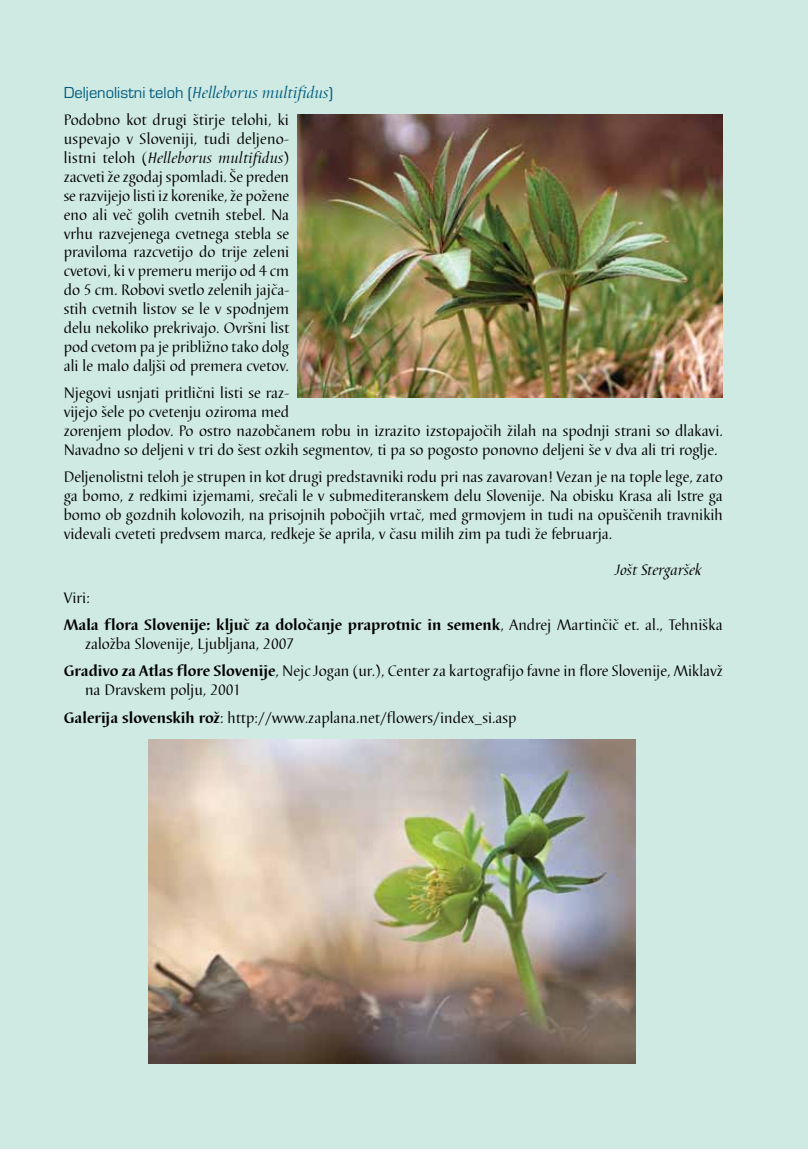
<style>
.page{position:relative;width:808px;height:1149px;background:#fff}
.page>*{position:absolute;margin:0;border:0;box-sizing:border-box;transform-origin:0 0}
.t1{font:16.5px "Eurostile TEE";color:#005b7f}
.t2{font:15.75px/18.9px "Barbedor TEE";color:#000}
.t3{font:700 15.75px/27.3px "Barbedor TEE";color:#000}
.t4{font:italic 15.75px "Barbedor TEE";color:#000}
.s1{font-family:"Barbedor TEE";font-style:italic}
.s2{font-style:italic}
.s3{font-weight:400}
.s4{font-weight:700}
</style>
<div class="page">
<div style="left:0;top:0;width:808px;height:1148px;background:#cfeae2"></div>
<img style="left:149px;top:739px;width:486px;height:324px">
<img style="left:298px;top:114px;width:425px;height:283px">
<p class="t1" style="left:64px;top:83px;width:271px">Deljenolistni teloh (<span class="s1">Helleborus multifidus</span>)</p>
<p class="t2" style="left:64px;top:111px;width:227px;text-align:justify">Podobno kot drugi štirje telohi, ki uspevajo v Sloveniji, tudi deljeno&shy;listni teloh (<span class="s2">Helleborus multifidus</span>) zacveti že zgodaj spomladi. Še preden se razvijejo listi iz korenike, že požene eno ali več golih cvetnih stebel. Na vrhu razvejenega cvetnega stebla se praviloma razcvetijo do trije zeleni cvetovi, ki v premeru merijo od 4 cm do 5 cm. Robovi svetlo zelenih jajča&shy;stih cvetnih listov se le v spodnjem delu nekoliko prekrivajo. Ovršni list pod cvetom pa je približno tako dolg ali le malo daljši od premera cvetov.</p>
<p class="t2" style="left:64px;top:384px;width:661px">Njegovi usnjati pritlični listi se raz-<br>vijejo šele po cvetenju oziroma med<br>zorenjem plodov. Po ostro nazobčanem robu in izrazito izstopajočih žilah na spodnji strani so dlakavi.<br>Navadno so deljeni v tri do šest ozkih segmentov, ti pa so pogosto ponovno deljeni še v dva ali tri roglje.</p>
<p class="t2" style="left:64px;top:468px;width:661px;text-align:justify">Deljenolistni teloh je strupen in kot drugi predstavniki rodu pri nas zavarovan! Vezan je na tople lege, zato ga bomo, z redkimi izjemami, srečali le v submediteranskem delu Slovenije. Na obisku Krasa ali Istre ga bomo ob gozdnih kolovozih, na prisojnih pobočjih vrtač, med grmovjem in tudi na opuščenih travnikih videvali cveteti predvsem marca, redkeje še aprila, v času milih zim pa tudi že februarja.</p>
<p class="t4" style="left:615px;top:560px;width:88px">Jošt Stergaršek</p>
<p class="t3" style="left:64px;top:583px;width:661px"><span class="s3">Viri:<br></span>Mala flora Slovenije: ključ za določanje praprotnic in semenk<span class="s3">, Andrej Martinčič et. al., Tehniška</span></p>
<p class="t2" style="left:64px;top:630px;width:661px;line-height:27.3px;text-indent:21px">založba Slovenije, Ljubljana, 2007<br><span class="s4">Gradivo za Atlas flore Slovenije</span>, Nejc Jogan (ur.), Center za kartografijo favne in flore Slovenije, Miklavž</p>
<p class="t2" style="left:64px;top:676px;width:454px;line-height:27.3px;text-indent:21px">na Dravskem polju, 2001<br><span class="s4">Galerija slovenskih rož</span>: http://www.zaplana.net/flowers/index_si.asp</p>
</div>
